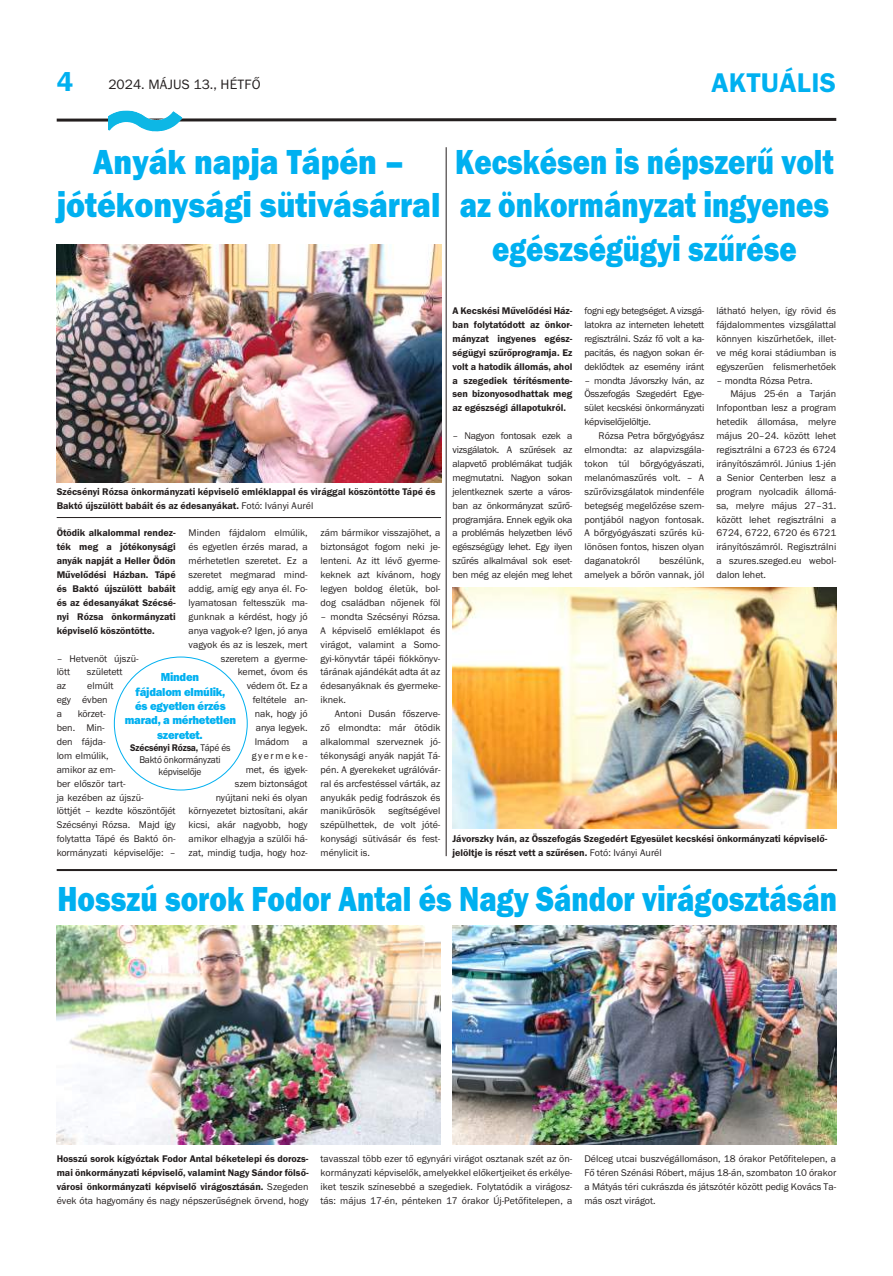
<style>
.page{position:relative;width:893px;height:1276px;background:#fff}
.page>*{position:absolute;margin:0;border:0;box-sizing:border-box;transform-origin:0 0}
.t1{font:36px/43.2px "Franklin Gothic Hea OT";color:#00b0f0;text-align:center;scale:.82 1}
.t2{font:36px/43.2px "Franklin Gothic Hea OT";color:#00b0f0;text-align:center;scale:.89 1}
.t3{font:28px "Franklin Gothic Dem OT";letter-spacing:.015em;color:#00b0f0}
.t4{font:14px "Franklin Gothic Reg OT";letter-spacing:.015em;color:#241f1f}
.t5{font:12px/14.4px "Franklin Gothic Hea OT";letter-spacing:-.02em;color:#00b0f0;text-align:center;scale:.95 1}
.t6{font:10px/13.9px "Franklin Gothic Reg OT";color:#241f1f;text-align:justify}
.t7{font:10px/13.9px "Franklin Gothic Dem OT";color:#241f1f;text-align:justify}
.t8{font:10px/12px "Franklin Gothic Reg OT";letter-spacing:-.02em;color:#241f1f;text-align:center;scale:.95 1}
.t9{font:10px "Franklin Gothic Dem OT";letter-spacing:-.02em;color:#241f1f;scale:.95 1}
.s1{font-family:"Franklin Gothic Reg OT"}
</style>
<div class="page">
<svg style="left:56px;top:117px;width:781px;height:5px"></svg>
<img style="left:108px;top:111px;width:74px;height:20px">
<hr style="left:57px;top:517px;width:384px;height:1px;background:#241f1f">
<img style="left:57px;top:244px;width:384px;height:238px">
<img style="left:452px;top:587px;width:384px;height:241px">
<hr style="left:446px;top:147px;width:1px;height:708px;background:#241f1f">
<hr style="left:57px;top:868px;width:780px;height:2px;background:#241f1f">
<img style="left:57px;top:925px;width:383px;height:218px">
<img style="left:453px;top:925px;width:383px;height:218px">
<h2 class="t3" style="left:57px;top:66px;width:18px">4</h2>
<h3 class="t4" style="left:108px;top:77px;width:154px">2024. MÁJUS 13., HÉTFŐ</h3>
<h2 class="t3" style="left:711px;top:67px;width:126px">AKTUÁLIS</h2>
<h1 class="t2" style="left:57px;top:141px;width:433px">Anyák napja Tápén – jótékonysági sütivásárral</h1>
<h1 class="t1" style="left:455px;top:141px;width:463px">Kecskésen is népszerű volt az önkormányzat ingyenes egészségügyi szűrése</h1>
<p class="t7" style="left:452px;top:304px;width:121px">A Kecskési Művelődési Ház&shy;ban folytatódott az önkor&shy;mányzat ingyenes egész&shy;ségügyi szűrőprogramja. Ez volt a hatodik állomás, ahol a szegediek térítésmente&shy;sen bizonyosodhattak meg az egészségi állapotukról.</p>
<p class="t6" style="left:452px;top:429px;width:121px">– Nagyon fontosak ezek a vizsgálatok. A szűrések az alapvető problémákat tudják megmutatni. Nagyon sokan jelentkeznek szerte a város&shy;ban az önkormányzat szűrő&shy;programjára. Ennek egyik oka a problémás helyzetben lévő egészségügy lehet. Egy ilyen szűrés alkalmával sok eset&shy;ben még az elején meg lehet</p>
<p class="t6" style="left:584px;top:304px;width:121px">fogni egy betegséget. A vizsgá&shy;latokra az interneten lehetett regisztrálni. Száz fő volt a ka&shy;pacitás, és nagyon sokan ér&shy;deklődtek az esemény iránt</p>
<p class="t6" style="left:584px;top:373px;width:121px">– mondta Jávorszky Iván, az Összefogás Szegedért Egye&shy;sület kecskési önkormányzati képviselőjelöltje.</p>
<p class="t6" style="left:584px;top:429px;width:121px;text-indent:14px">Rózsa Petra bőrgyógyász elmondta: az alapvizsgála&shy;tokon túl bőrgyógyászati, melanómaszűrés volt. – A szűrővizsgálatok mindenféle betegség megelőzése szem&shy;pontjából nagyon fontosak.<br>A bőrgyógyászati szűrés kü&shy;lönösen fontos, hiszen olyan daganatokról</p>
<p class="t6" style="left:716px;top:304px;width:121px">látható helyen, így rövid és fájdalommentes vizsgálattal könnyen kiszűrhetőek, illet&shy;ve még korai stádiumban is egyszerűen felismerhetőek</p>
<p class="t6" style="left:716px;top:373px;width:98px">– mondta Rózsa Petra.</p>
<p class="t6" style="left:730px;top:387px;width:107px">Május 25-én a Tarján</p>
<p class="t6" style="left:716px;top:401px;width:121px">Infopontban lesz a program</p>
<p class="t6" style="left:716px;top:415px;width:121px">hetedik állomása, melyre</p>
<p class="t6" style="left:716px;top:429px;width:121px">május 20–24. között lehet</p>
<p class="t6" style="left:716px;top:443px;width:121px">regisztrálni a 6723 és 6724</p>
<p class="t6" style="left:716px;top:456px;width:121px">irányítószámról. Június 1-jén</p>
<p class="t6" style="left:716px;top:470px;width:121px">a Senior Centerben lesz a</p>
<p class="t6" style="left:716px;top:484px;width:121px">program nyolcadik állomá-</p>
<p class="t6" style="left:716px;top:498px;width:121px">sa, melyre május 27–31.</p>
<p class="t6" style="left:716px;top:512px;width:121px">között lehet regisztrálni a</p>
<p class="t6" style="left:716px;top:526px;width:121px">6724, 6722, 6720 és 6721</p>
<p class="t6" style="left:716px;top:540px;width:121px">irányítószámról. Regisztrálni</p>
<p class="t6" style="left:716px;top:554px;width:121px">a szures.szeged.eu webol-</p>
<p class="t6" style="left:716px;top:568px;width:51px">dalon lehet.</p>
<p class="t7" style="left:57px;top:484px;width:380px">Szécsényi Rózsa önkormányzati képviselő emléklappal és virággal köszöntötte Tápé és<br>Baktó újszülött babáit és az édesanyákat. <span class="s1">Fotó: Iványi Aurél</span></p>
<p class="t7" style="left:57px;top:526px;width:121px">Ötödik alkalommal rendez&shy;ték meg a jótékonysági anyák napját a Heller Ödön Művelődési Házban. Tápé és Baktó újszülött babáit és az édesanyákat Szécsé&shy;nyi Rózsa önkormányzati képviselő köszöntötte.</p>
<p class="t6" style="left:57px;top:651px;width:84px">– Hetvenöt újszü&shy;lött</p>
<p class="t6" style="left:189px;top:526px;width:121px">Minden fájdalom elmúlik,</p>
<p class="t6" style="left:189px;top:540px;width:121px">és egyetlen érzés marad, a</p>
<p class="t6" style="left:189px;top:554px;width:121px">mérhetetlen szeretet. Ez a</p>
<p class="t6" style="left:189px;top:568px;width:121px">szeretet megmarad mind-</p>
<p class="t6" style="left:189px;top:581px;width:121px">addig, amíg egy anya él. Fo-</p>
<p class="t6" style="left:189px;top:595px;width:121px">lyamatosan feltesszük ma-</p>
<p class="t6" style="left:189px;top:609px;width:121px">gunknak a kérdést, hogy jó</p>
<p class="t6" style="left:189px;top:623px;width:121px">anya vagyok-e? Igen, jó anya</p>
<p class="t6" style="left:189px;top:637px;width:121px">vagyok és az is leszek, mert</p>
<p class="t6" style="left:221px;top:651px;width:88px">szeretem a gyerme-</p>
<p class="t6" style="left:238px;top:665px;width:72px">kemet, óvom és</p>
<p class="t6" style="left:247px;top:679px;width:62px">védem őt. Ez a</p>
<p class="t6" style="left:253px;top:693px;width:56px">feltétele an-</p>
<p class="t6" style="left:255px;top:706px;width:55px">nak, hogy jó</p>
<p class="t6" style="left:256px;top:720px;width:53px">anya legyek.</p>
<p class="t6" style="left:255px;top:734px;width:36px">Imádom</p>
<p class="t6" style="left:321px;top:526px;width:121px">zám bármikor visszajöhet, a biztonságot fogom neki je&shy;lenteni. Az itt lévő gyerme&shy;keknek azt kívánom, hogy legyen boldog életük, bol&shy;dog családban nőjenek föl</p>
<p class="t6" style="left:321px;top:609px;width:121px">– mondta Szécsényi Rózsa.<br>A képviselő emléklapot és virágot, valamint a Somo&shy;gyi-könyvtár tápéi fiókkönyv&shy;tárának ajándékát adta át az édesanyáknak és gyermeke&shy;iknek.</p>
<p class="t6" style="left:321px;top:706px;width:121px;text-indent:14px">Antoni Dusán főszerve&shy;ző elmondta: már ötödik alkalommal szerveznek jó&shy;tékonysági anyák napját Tá&shy;pén. A gyerekeket ugrálóvár&shy;ral és arcfestéssel várták, az anyukák pedig fodrászok és manikűrösök</p>
<p class="t6" style="left:584px;top:554px;width:121px;text-align:right">beszélünk,<br>amelyek a bőrön vannak, jól</p>
<p class="t6" style="left:87px;top:665px;width:37px">született</p>
<p class="t5" style="left:125px;top:670px;width:119px">Minden<br>fájdalom elmúlik,<br>és egyetlen érzés marad, a mérhetetlen szeretet.</p>
<p class="t9" style="left:130px;top:741px;width:107px">Szécsényi Rózsa, <span class="s1">Tápé és</span></p>
<p class="t8" style="left:139px;top:753px;width:87px">Baktó önkormányzati képviselője</p>
<p class="t6" style="left:57px;top:679px;width:58px;text-align:left;text-indent:31px">elmúlt egy évben a</p>
<p class="t6" style="left:57px;top:679px;width:11px">az</p>
<p class="t6" style="left:57px;top:706px;width:121px;text-align:left;text-indent:21px">körzet-<br>ben. Min-<br>den fájda-<br>lom elmúlik,<br>amikor az em-<br>ber először tart-<br>ja kezében az újszü-<br>löttjét – kezdte köszöntőjét<br>Szécsényi Rózsa. Majd így folytatta Tápé és Baktó ön&shy;kormányzati képviselője: –</p>
<p class="t6" style="left:189px;top:734px;width:121px;text-align:right">a<br>gyermeke-<br>met, és igyek-<br>szem biztonságot<br>nyújtani neki és olyan környezetet biztosítani, akár kicsi, akár nagyobb, hogy amikor elhagyja a szülői há&shy;zat, mindig tudja, hogy hoz-</p>
<p class="t6" style="left:321px;top:804px;width:121px;text-indent:68px">segítségével szépülhettek, de volt jóté&shy;konysági sütivásár és fest&shy;ménylicit is.</p>
<p class="t7" style="left:452px;top:831px;width:376px">Jávorszky Iván, az Összefogás Szegedért Egyesület kecskési önkormányzati képviselő&shy;jelöltje is részt vett a szűrésen. <span class="s1">Fotó: Iványi Aurél</span></p>
<h1 class="t1" style="left:58px;top:877px;width:952px">Hosszú sorok Fodor Antal és Nagy Sándor virágosztásán</h1>
<p class="t7" style="left:57px;top:1151px;width:253px">Hosszú sorok kígyóztak Fodor Antal béketelepi és dorozs&shy;mai önkormányzati képviselő, valamint Nagy Sándor fölső&shy;városi önkormányzati képviselő virágosztásán. <span class="s1">Szegeden</span></p>
<p class="t6" style="left:57px;top:1193px;width:253px">évek óta hagyomány és nagy népszerűségnek örvend, hogy</p>
<p class="t6" style="left:321px;top:1151px;width:253px">tavasszal több ezer tő egynyári virágot osztanak szét az ön&shy;kormányzati képviselők, amelyekkel előkertjeiket és erkélye&shy;iket teszik színesebbé a szegediek. Folytatódik a virágosz&shy;tás: május 17-én, pénteken 17 órakor Új-Petőfitelepen, a</p>
<p class="t6" style="left:584px;top:1151px;width:253px">Délceg utcai buszvégállomáson, 18 órakor Petőfitelepen, a Fő téren Szénási Róbert, május 18-án, szombaton 10 órakor a Mátyás téri cukrászda és játszótér között pedig Kovács Ta&shy;más oszt virágot.</p>
</div>
